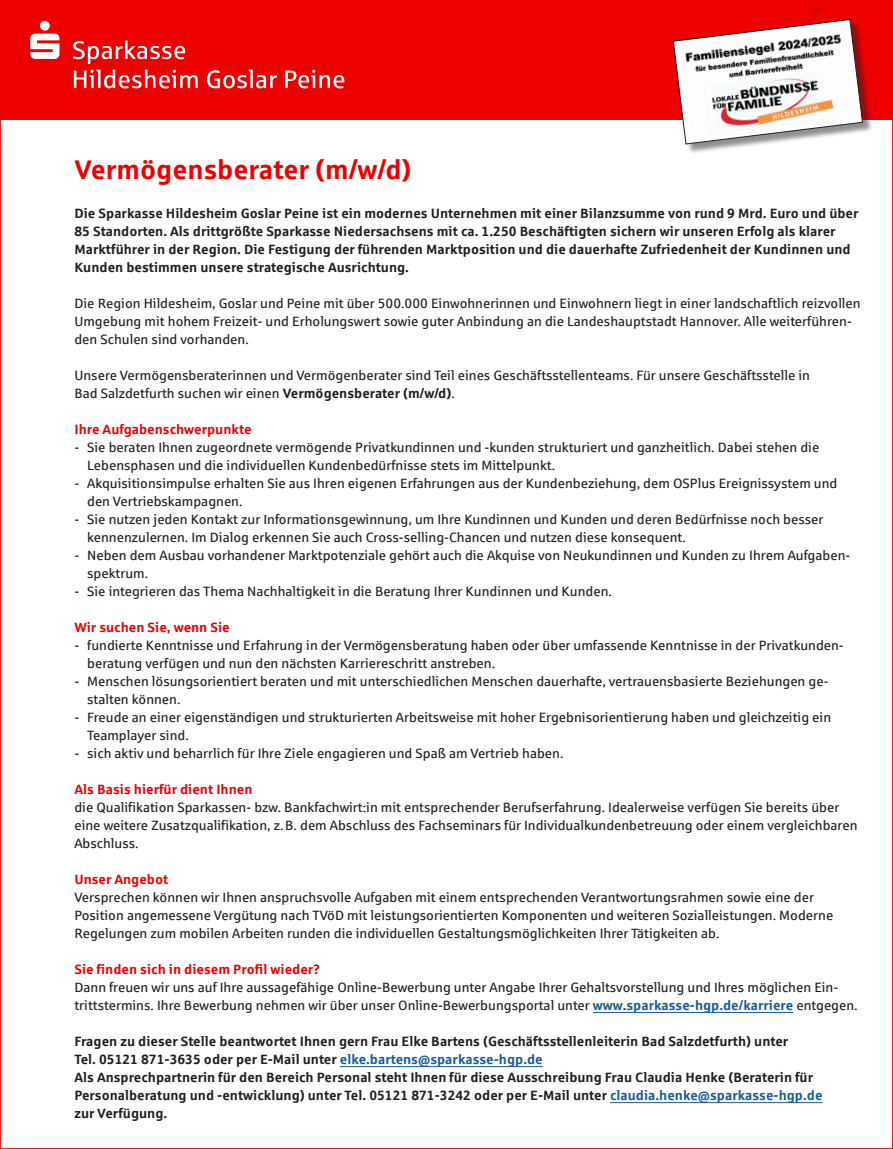
<style>
.page{position:relative;width:893px;height:1149px;background:#fff}
.page>*{position:absolute;margin:0;border:0;box-sizing:border-box;transform-origin:0 0}
.t1{font:700 27px "Sparkasse Rg";color:#e00}
.t2{font:18px "Minion Pro";color:#231f20}
.Kontakttext_am_Ende{font:13.5px/18px "Sparkasse Rg";color:#231f20}
.Kontakttext_am_Ende-2{font:700 13.5px/18px "Sparkasse Rg";color:#231f20}
.t3{font:700 13.5px "Sparkasse Rg";color:#e00}
.s1{font-weight:700}
.s2{font-weight:700;color:#175d9e}
.s3{color:#175d9e}
</style>
<div class="page">
<hr style="left:593px;top:1011px;width:200px;height:1px;background:#175d9e">
<hr style="left:340px;top:1065px;width:203px;height:1px;background:#175d9e">
<hr style="left:610px;top:1101px;width:212px;height:1px;background:#175d9e">
<div style="left:0;top:0;width:893px;height:119px;background:#e00"></div>
<svg style="left:207px;top:69px;width:70px;height:19px"></svg>
<svg style="left:285px;top:70px;width:59px;height:18px"></svg>
<svg style="left:30px;top:21px;width:30px;height:38px"></svg>
<svg style="left:73px;top:40px;width:125px;height:48px"></svg>
<div style="left:675px;top:21px;width:198px;height:133px;background:#231f20;opacity:.5"></div>
<svg style="left:672px;top:19px;width:191px;height:126px"></svg>
<p class="t2" style="left:813px;top:-4px;width:8px">-</p>
<p class="t1" style="left:74px;top:152px;width:339px">Vermögensberater (m/w/d)</p>
<p class="Kontakttext_am_Ende-2" style="left:74px;top:203px;width:786px">Die Sparkasse Hildesheim Goslar Peine ist ein modernes Unternehmen mit einer Bilanzsumme von rund 9 Mrd. Euro und über 85 Standorten. Als drittgrößte Sparkasse Niedersachsens mit ca. 1.250 Beschäftigten sichern wir unseren Erfolg als klarer Marktführer in der Region. Die Festigung der führenden Marktposition und die dauerhafte Zufriedenheit der Kundinnen und Kunden bestimmen unsere strategische Ausrichtung.</p>
<p class="Kontakttext_am_Ende" style="left:74px;top:293px;width:788px">Die Region Hildesheim, Goslar und Peine mit über 500.000 Einwohnerinnen und Einwohnern liegt in einer landschaftlich reizvollen<br>Umgebung mit hohem Freizeit- und Erholungswert sowie guter Anbindung an die Landeshauptstadt Hannover. Alle weiterführen&shy;den Schulen sind vorhanden.</p>
<p class="Kontakttext_am_Ende" style="left:74px;top:365px;width:737px">Unsere Vermögensberaterinnen und Vermögenberater sind Teil eines Geschäftsstellenteams. Für unsere Geschäftsstelle in</p>
<p class="Kontakttext_am_Ende" style="left:74px;top:383px;width:382px">Bad Salzdetfurth suchen wir einen <span class="s1">Vermögensberater (m/w/d)</span>.</p>
<p class="t3" style="left:74px;top:420px;width:179px">Ihre Aufgabenschwerpunkte</p>
<p class="Kontakttext_am_Ende" style="left:74px;top:437px;width:746px">- Sie beraten Ihnen zugeordnete vermögende Privatkundinnen und -kunden strukturiert und ganzheitlich. Dabei stehen die</p>
<p class="Kontakttext_am_Ende" style="left:87px;top:455px;width:469px">Lebensphasen und die individuellen Kundenbedürfnisse stets im Mittelpunkt.</p>
<p class="Kontakttext_am_Ende" style="left:87px;top:473px;width:752px;text-indent:-13px">- Akquisitionsimpulse erhalten Sie aus Ihren eigenen Erfahrungen aus der Kundenbeziehung, dem OSPlus Ereignissystem und den Vertriebskampagnen.</p>
<p class="Kontakttext_am_Ende" style="left:74px;top:509px;width:751px">- Sie nutzen jeden Kontakt zur Informationsgewinnung, um Ihre Kundinnen und Kunden und deren Bedürfnisse noch besser</p>
<p class="Kontakttext_am_Ende" style="left:87px;top:527px;width:600px">kennenzulernen. Im Dialog erkennen Sie auch Cross-selling-Chancen und nutzen diese konsequent.</p>
<p class="Kontakttext_am_Ende" style="left:87px;top:545px;width:765px;text-indent:-13px">- Neben dem Ausbau vorhandener Marktpotenziale gehört auch die Akquise von Neukundinnen und Kunden zu Ihrem Aufgaben&shy;spektrum.</p>
<p class="Kontakttext_am_Ende" style="left:74px;top:581px;width:539px">- Sie integrieren das Thema Nachhaltigkeit in die Beratung Ihrer Kundinnen und Kunden.</p>
<p class="t3" style="left:74px;top:618px;width:157px">Wir suchen Sie, wenn Sie</p>
<p class="Kontakttext_am_Ende" style="left:74px;top:635px;width:771px">- fundierte Kenntnisse und Erfahrung in der Vermögensberatung haben oder über umfassende Kenntnisse in der Privatkunden-</p>
<p class="Kontakttext_am_Ende" style="left:87px;top:653px;width:409px">beratung verfügen und nun den nächsten Karriereschritt anstreben.</p>
<p class="Kontakttext_am_Ende" style="left:74px;top:671px;width:756px">- Menschen lösungsorientiert beraten und mit unterschiedlichen Menschen dauerhafte, vertrauensbasierte Beziehungen ge-</p>
<p class="Kontakttext_am_Ende" style="left:87px;top:689px;width:95px">stalten können.</p>
<p class="Kontakttext_am_Ende" style="left:87px;top:707px;width:745px;text-indent:-13px">- Freude an einer eigenständigen und strukturierten Arbeitsweise mit hoher Ergebnisorientierung haben und gleichzeitig ein<br>Teamplayer sind.</p>
<p class="Kontakttext_am_Ende" style="left:74px;top:743px;width:491px">- sich aktiv und beharrlich für Ihre Ziele engagieren und Spaß am Vertrieb haben.</p>
<p class="t3" style="left:74px;top:780px;width:180px">Als Basis hierfür dient Ihnen</p>
<p class="Kontakttext_am_Ende" style="left:74px;top:797px;width:785px">die Qualifikation Sparkassen- bzw. Bankfachwirt:in mit entsprechender Berufserfahrung. Idealerweise verfügen Sie bereits über eine weitere Zusatzqualifikation, z.B. dem Abschluss des Fachseminars für Individualkundenbetreuung oder einem vergleichbaren<br>Abschluss.</p>
<p class="t3" style="left:74px;top:870px;width:95px">Unser Angebot</p>
<p class="Kontakttext_am_Ende" style="left:74px;top:887px;width:741px">Versprechen können wir Ihnen anspruchsvolle Aufgaben mit einem entsprechenden Verantwortungsrahmen sowie eine der</p>
<p class="Kontakttext_am_Ende" style="left:74px;top:905px;width:760px">Position angemessene Vergütung nach TVöD mit leistungsorientierten Komponenten und weiteren Sozialleistungen. Moderne<br>Regelungen zum mobilen Arbeiten runden die individuellen Gestaltungsmöglichkeiten Ihrer Tätigkeiten ab.</p>
<p class="t3" style="left:74px;top:960px;width:247px">Sie finden sich in diesem Profil wieder?</p>
<p class="Kontakttext_am_Ende" style="left:74px;top:977px;width:785px">Dann freuen wir uns auf Ihre aussagefähige Online-Bewerbung unter Angabe Ihrer Gehaltsvorstellung und Ihres möglichen Ein&shy;trittstermins. Ihre Bewerbung nehmen wir über unser Online-Bewerbungsportal unter <span class="s2">www.sparkasse-hgp.de/karriere</span> entgegen.</p>
<p class="Kontakttext_am_Ende-2" style="left:74px;top:1031px;width:715px">Fragen zu dieser Stelle beantwortet Ihnen gern Frau Elke Bartens (Geschäftsstellenleiterin Bad Salzdetfurth) unter</p>
<p class="Kontakttext_am_Ende-2" style="left:74px;top:1049px;width:470px">Tel. 05121 871-3635 oder per E-Mail unter <span class="s3">elke.bartens@sparkasse-hgp.de</span></p>
<p class="Kontakttext_am_Ende-2" style="left:74px;top:1067px;width:740px">Als Ansprechpartnerin für den Bereich Personal steht Ihnen für diese Ausschreibung Frau Claudia Henke (Beraterin für</p>
<p class="Kontakttext_am_Ende-2" style="left:74px;top:1085px;width:750px">Personalberatung und -entwicklung) unter Tel. 05121 871-3242 oder per E-Mail unter <span class="s3">claudia.henke@sparkasse-hgp.de</span></p>
<p class="Kontakttext_am_Ende-2" style="left:74px;top:1103px;width:94px">zur Verfügung.</p>
</div>
